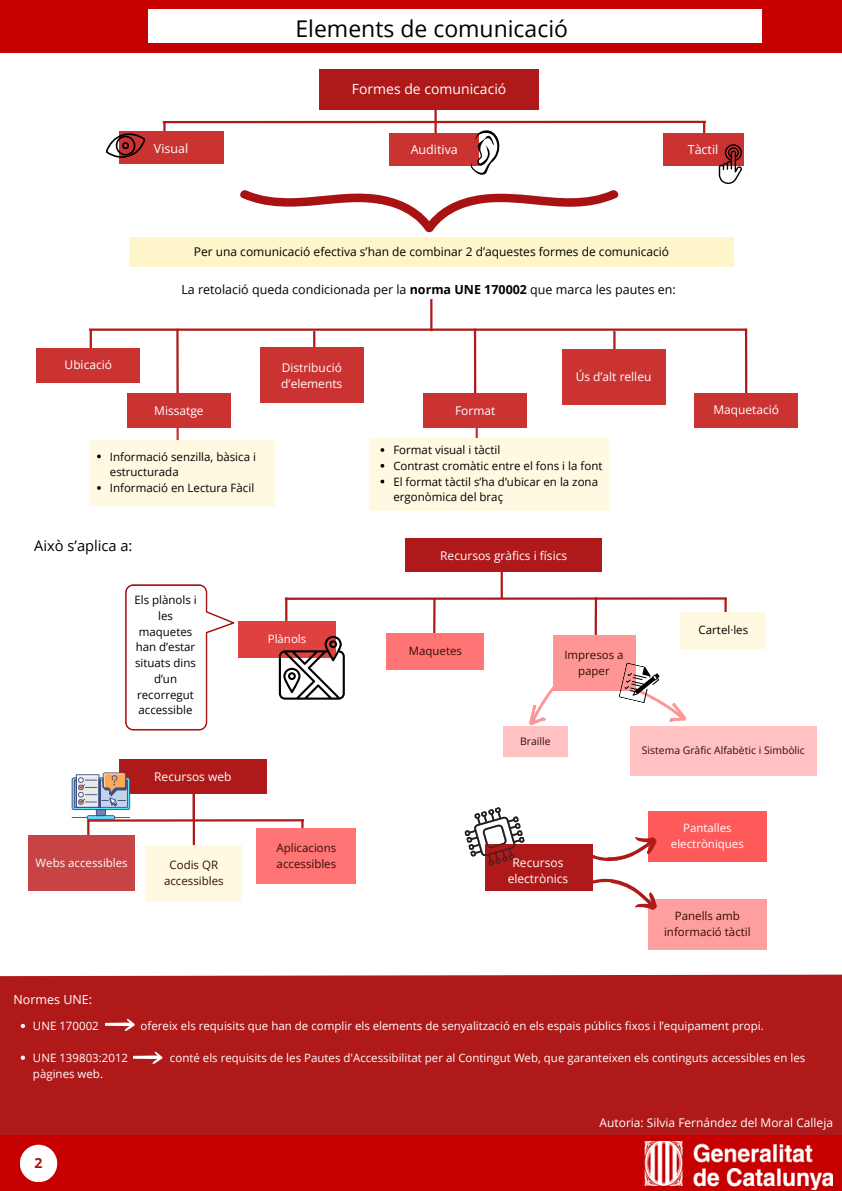
<style>
.page{position:relative;width:842px;height:1191px;background:#fff}
.page>*{position:absolute;margin:0;border:0;box-sizing:border-box;transform-origin:0 0}
.t1{font:23px "Open Sans";color:#000}
.t2{font:14.6px "Open Sans";color:#000}
.t3{font:14px "Open Sans";color:#fff}
.t4{font:700 14px "Open Sans";color:#a81212}
.t5{font:12.5px "Open Sans";color:#000}
.t6{font:12.5px "Open Sans";color:#fff}
.t7{font:12px/16.5px "Open Sans";color:#fff}
.t8{font:12px "Open Sans";color:#000}
.t9{font:11.5px/15.8px "Open Sans";color:#fff;text-align:center}
.t10{font:11.5px/15.8px "Open Sans";color:#000}
.t11{font:11.5px/15.8px "Open Sans";color:#350e07;text-align:center}
.t12{font:10.4px "Open Sans";color:#350e07}
.s1{font-weight:700}
</style>
<div class="page">
<hr style="left:476px;top:408px;width:2px;height:40px;background:#cb3333">
<hr style="left:177px;top:411px;width:2px;height:40px;background:#cb3333">
<hr style="left:434px;top:93px;width:3px;height:29px;background:#af1919">
<div style="left:0;top:970px;width:842px;height:182px;background:#af1919"></div>
<svg style="left:21px;top:1023px;width:4px;height:4px"></svg>
<svg style="left:21px;top:1055px;width:4px;height:4px"></svg>
<hr style="left:434px;top:122px;width:3px;height:37px;background:#af1919">
<div style="left:1px;top:0;width:841px;height:52px;background:#c60000"></div>
<div style="left:148px;top:9px;width:614px;height:34px;background:#fff"></div>
<div style="left:319px;top:69px;width:220px;height:41px;background:#af1919"></div>
<hr style="left:163px;top:121px;width:3px;height:37px;background:#af1919">
<hr style="left:703px;top:121px;width:2px;height:37px;background:#af1919">
<div style="left:119px;top:132px;width:104px;height:32px;background:#cb3333"></div>
<div style="left:390px;top:133px;width:89px;height:32px;background:#cb3333"></div>
<div style="left:663px;top:133px;width:80px;height:32px;background:#cb3333"></div>
<div style="left:129px;top:237px;width:605px;height:30px;background:#fff5ca"></div>
<hr style="left:163px;top:121px;width:543px;height:2px;background:#af1919">
<svg style="left:240px;top:190px;width:379px;height:42px"></svg>
<hr style="left:430px;top:299px;width:2px;height:32px;background:#af1919">
<hr style="left:313px;top:331px;width:2px;height:40px;background:#af1919">
<hr style="left:90px;top:329px;width:2px;height:41px;background:#af1919">
<hr style="left:613px;top:331px;width:3px;height:40px;background:#af1919">
<hr style="left:89px;top:328px;width:658px;height:3px;background:#af1919">
<div style="left:37px;top:347px;width:103px;height:35px;background:#cb3333"></div>
<div style="left:260px;top:347px;width:103px;height:56px;background:#cb3333"></div>
<div style="left:562px;top:349px;width:103px;height:55px;background:#cb3333"></div>
<hr style="left:176px;top:328px;width:3px;height:93px;background:#af1919">
<hr style="left:474px;top:328px;width:2px;height:93px;background:#af1919">
<div style="left:127px;top:393px;width:104px;height:35px;background:#cb3333"></div>
<div style="left:424px;top:393px;width:103px;height:35px;background:#cb3333"></div>
<hr style="left:745px;top:329px;width:2px;height:92px;background:#af1919">
<div style="left:695px;top:392px;width:103px;height:35px;background:#cb3333"></div>
<div style="left:89px;top:440px;width:186px;height:65px;background:#fff9e1"></div>
<svg style="left:97px;top:454px;width:4px;height:4px"></svg>
<svg style="left:97px;top:486px;width:4px;height:4px"></svg>
<div style="left:369px;top:437px;width:240px;height:73px;background:#fff9e1"></div>
<svg style="left:381px;top:448px;width:3px;height:4px"></svg>
<svg style="left:381px;top:479px;width:3px;height:4px"></svg>
<svg style="left:0;top:970px;width:842px;height:7px"></svg>
<div style="left:486px;top:844px;width:107px;height:46px;background:#af1919"></div>
<hr style="left:501px;top:566px;width:2px;height:32px;background:#af1919">
<hr style="left:285px;top:597px;width:2px;height:41px;background:#af1919">
<hr style="left:724px;top:599px;width:3px;height:40px;background:#af1919">
<hr style="left:285px;top:597px;width:442px;height:2px;background:#af1919">
<div style="left:405px;top:538px;width:197px;height:34px;background:#af1919"></div>
<div style="left:680px;top:611px;width:86px;height:37px;background:#fff9e1"></div>
<div style="left:238px;top:621px;width:98px;height:36px;background:#df4040"></div>
<svg style="left:432px;top:597px;width:5px;height:36px"></svg>
<svg style="left:593px;top:597px;width:5px;height:38px"></svg>
<div style="left:553px;top:635px;width:82px;height:56px;background:#ff9696"></div>
<div style="left:387px;top:633px;width:97px;height:37px;background:#ff7474"></div>
<div style="left:503px;top:726px;width:65px;height:30px;background:#ffc1c1"></div>
<div style="left:630px;top:726px;width:187px;height:49px;background:#ffc1c1"></div>
<svg style="left:125px;top:584px;width:109px;height:146px"></svg>
<svg style="left:529px;top:686px;width:24px;height:40px"></svg>
<div style="left:648px;top:811px;width:118px;height:50px;background:#ff5a5a"></div>
<div style="left:648px;top:899px;width:118px;height:50px;background:#ff9e9e"></div>
<svg style="left:574px;top:837px;width:88px;height:73px"></svg>
<svg style="left:469px;top:130px;width:31px;height:45px"></svg>
<svg style="left:105px;top:131px;width:44px;height:27px"></svg>
<svg style="left:719px;top:144px;width:23px;height:40px"></svg>
<svg style="left:464px;top:807px;width:61px;height:63px"></svg>
<svg style="left:619px;top:662px;width:68px;height:60px"></svg>
<svg style="left:279px;top:635px;width:66px;height:64px"></svg>
<svg style="left:106px;top:1018px;width:29px;height:12px"></svg>
<svg style="left:133px;top:1051px;width:30px;height:12px"></svg>
<hr style="left:87px;top:819px;width:2px;height:42px;background:#af1919">
<hr style="left:301px;top:820px;width:3px;height:42px;background:#af1919">
<hr style="left:88px;top:819px;width:216px;height:2px;background:#af1919">
<hr style="left:193px;top:789px;width:2px;height:112px;background:#af1919">
<div style="left:119px;top:759px;width:148px;height:34px;background:#af1919"></div>
<div style="left:29px;top:835px;width:106px;height:55px;background:#c84343"></div>
<div style="left:256px;top:828px;width:100px;height:55px;background:#ff7474"></div>
<div style="left:146px;top:845px;width:96px;height:56px;background:#fff9e1"></div>
<svg style="left:72px;top:772px;width:58px;height:47px"></svg>
<div style="left:0;top:1135px;width:842px;height:55px;background:#c60000"></div>
<div style="left:20px;top:1144px;width:37px;height:37px;background:#fff;border-radius:50%"></div>
<img style="left:645px;top:1141px;width:187px;height:48px">
<h3 class="t1" style="left:295px;top:12px;width:274px">Elements de comunicació</h3>
<p class="t3" style="left:352px;top:79px;width:156px">Formes de comunicació</p>
<h3 class="t6" style="left:154px;top:139px;width:36px">Visual</h3>
<h3 class="t6" style="left:411px;top:141px;width:49px">Auditiva</h3>
<h3 class="t6" style="left:688px;top:141px;width:32px">Tàctil</h3>
<h3 class="t8" style="left:194px;top:243px;width:477px">Per una comunicació efectiva s’han de combinar 2 d’aquestes formes de comunicació</h3>
<h3 class="t5" style="left:181px;top:280px;width:496px">La retolació queda condicionada per la <span class="s1">norma UNE 170002</span> que marca les pautes en:</h3>
<p class="t7" style="left:65px;top:356px;width:49px">Ubicació</p>
<p class="t7" style="left:281px;top:358px;width:63px">Distribució d’elements</p>
<h3 class="t7" style="left:576px;top:368px;width:77px">Ús d’alt relleu</h3>
<h3 class="t7" style="left:154px;top:402px;width:51px">Missatge</h3>
<h3 class="t7" style="left:455px;top:402px;width:42px">Format</h3>
<h3 class="t7" style="left:713px;top:401px;width:67px">Maquetació</h3>
<h3 class="t10" style="left:110px;top:448px;width:148px">Informació senzilla, bàsica i estructurada</h3>
<h3 class="t10" style="left:110px;top:479px;width:146px">Informació en Lectura Fàcil</h3>
<h3 class="t10" style="left:393px;top:441px;width:108px">Format visual i tàctil</h3>
<h3 class="t10" style="left:393px;top:457px;width:211px">Contrast cromàtic entre el fons i la font</h3>
<p class="t10" style="left:393px;top:473px;width:206px">El format tàctil s’ha d’ubicar en la zona ergonòmica del braç</p>
<p class="t2" style="left:34px;top:535px;width:100px">Això s’aplica a:</p>
<p class="t10" style="left:134px;top:591px;width:64px;text-align:center">Els plànols i les maquetes han d’estar situats dins d’un recorregut accessible</p>
<p class="t7" style="left:154px;top:767px;width:79px">Recursos web</p>
<p class="t9" style="left:268px;top:630px;width:40px">Plànols</p>
<p class="t11" style="left:276px;top:839px;width:61px">Aplicacions</p>
<p class="t9" style="left:36px;top:854px;width:94px">Webs accessibles</p>
<h3 class="t11" style="left:170px;top:856px;width:50px">Codis QR</h3>
<p class="t11" style="left:277px;top:855px;width:61px">accessibles</p>
<h3 class="t11" style="left:164px;top:872px;width:61px">accessibles</h3>
<p class="t7" style="left:440px;top:547px;width:128px">Recursos gràfics i físics</p>
<h2 class="t11" style="left:409px;top:643px;width:55px">Maquetes</h2>
<p class="t11" style="left:564px;top:646px;width:61px">Impresos a paper</p>
<p class="t10" style="left:699px;top:621px;width:51px">Cartel·les</p>
<h3 class="t12" style="left:520px;top:734px;width:32px">Braille</h3>
<p class="t12" style="left:642px;top:743px;width:164px">Sistema Gràfic Alfabètic i Simbòlic</p>
<p class="t7" style="left:508px;top:853px;width:62px;text-align:center">Recursos electrònics</p>
<h3 class="t9" style="left:671px;top:819px;width:74px">Pantalles electròniques</h3>
<h3 class="t11" style="left:664px;top:907px;width:88px">Panells amb informació tàctil</h3>
<h1 class="t6" style="left:13px;top:990px;width:80px">Normes UNE:</h1>
<h2 class="t9" style="left:33px;top:1017px;width:67px">UNE 170002</h2>
<h2 class="t9" style="left:141px;top:1017px;width:625px">ofereix els requisits que han de complir els elements de senyalització en els espais públics fixos i l’equipament propi.</h2>
<p class="t9" style="left:33px;top:1049px;width:97px">UNE 139803:2012</p>
<p class="t9" style="left:170px;top:1049px;width:637px">conté els requisits de les Pautes d'Accessibilitat per al Contingut Web, que garanteixen els continguts accessibles en les</p>
<p class="t9" style="left:33px;top:1065px;width:72px">pàgines web.</p>
<p class="t4" style="left:35px;top:1152px;width:9px">2</p>
<p class="t7" style="left:600px;top:1113px;width:235px">Autoria: Silvia Fernández del Moral Calleja</p>
</div>
